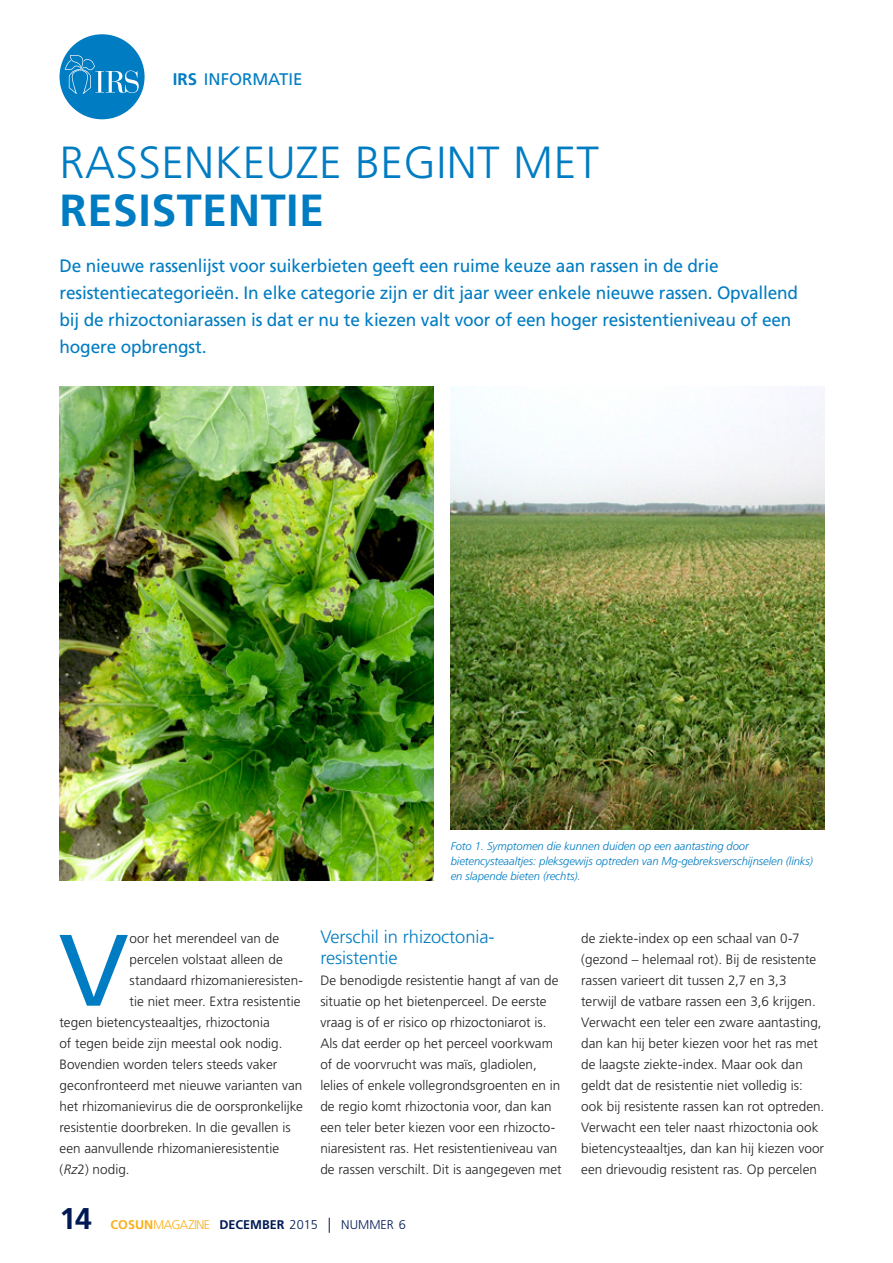
<style>
.page{position:relative;width:893px;height:1263px;background:#fff}
.page>*{position:absolute;margin:0;border:0;box-sizing:border-box;transform-origin:0 0}
.Platte__body__tekst{font:101.4px "Frutiger LT Std";color:#007cc2}
.Kop_tekst{font:300 45px/48px "Frutiger LT Std";letter-spacing:.01em;color:#007cc2}
.t1{font:700 30px "Frutiger LT Std";color:#001954}
.Inleiding{font:18px/27px "Frutiger LT Std";letter-spacing:-.01em;color:#007cc2;scale:.96 1}
.Tussenkop___Quote{font:300 18px/21px "Frutiger LT Std";letter-spacing:-.005em;color:#007cc2}
.t2{font:16.8px "Frutiger LT Std";color:#007cc2}
.Platte__body__tekst-2{font:300 13.5px/21px "Frutiger";letter-spacing:.005em;color:#231f20}
.t3{font:300 12.6px "Frutiger LT Std";letter-spacing:-.03em;color:#faaf18}
.IRS_Onderschrift{font:italic 300 11.25px/15px "Frutiger LT Std";letter-spacing:-.005em;color:#007cc2}
.s1{font-weight:700}
.s2{font-style:italic}
.s3{font-weight:700;color:#001954}
.s4{font-size:12.75px;color:#001954}
.s5{font-size:15px;color:#001954}
.s6{color:#001954}
</style>
<div class="page">
<img style="left:60px;top:386px;width:374px;height:494px">
<img style="left:451px;top:386px;width:374px;height:443px">
<div style="left:60px;top:34px;width:85px;height:85px;background:#007cc2;border-radius:50%"></div>
<svg style="left:65px;top:55px;width:74px;height:39px"></svg>
<p class="t2" style="left:173px;top:69px;width:131px"><span class="s1">IRS</span> INFORMATIE</p>
<p class="Kop_tekst" style="left:60px;top:139px;width:541px">RASSENKEUZE BEGINT MET<br><span class="s1">RESISTENTIE</span></p>
<p class="Inleiding" style="left:60px;top:252px;width:771px">De nieuwe rassenlijst voor suikerbieten geeft een ruime keuze aan rassen in de drie resistentiecategorieën. In elke categorie zijn er dit jaar weer enkele nieuwe rassen. Opvallend bij de rhizoctoniarassen is dat er nu te kiezen valt voor of een hoger resistentieniveau of een hogere opbrengst.</p>
<p class="IRS_Onderschrift" style="left:451px;top:838px;width:364px">Foto 1. Symptomen die kunnen duiden op een aantasting door bietencysteaaltjes: pleksgewijs optreden van Mg-gebreksverschijnselen (links) en slapende bieten (rechts).</p>
<p class="Platte__body__tekst" style="left:59px;top:911px;width:71px">V</p>
<p class="Platte__body__tekst-2" style="left:130px;top:927px;width:151px">oor het merendeel van de</p>
<p class="Platte__body__tekst-2" style="left:130px;top:948px;width:155px">percelen volstaat alleen de</p>
<p class="Platte__body__tekst-2" style="left:130px;top:969px;width:175px">standaard rhizomanieresisten-</p>
<p class="Platte__body__tekst-2" style="left:130px;top:990px;width:172px">tie niet meer. Extra resistentie</p>
<p class="Platte__body__tekst-2" style="left:60px;top:1011px;width:212px">tegen bietencysteaaltjes, rhizoctonia</p>
<p class="Platte__body__tekst-2" style="left:60px;top:1032px;width:224px">of tegen beide zijn meestal ook nodig.</p>
<p class="Platte__body__tekst-2" style="left:60px;top:1053px;width:219px">Bovendien worden telers steeds vaker</p>
<p class="Platte__body__tekst-2" style="left:60px;top:1074px;width:244px">geconfronteerd met nieuwe varianten van</p>
<p class="Platte__body__tekst-2" style="left:60px;top:1095px;width:245px">het rhizomanievirus die de oorspronkelijke</p>
<p class="Platte__body__tekst-2" style="left:60px;top:1116px;width:233px">resistentie doorbreken. In die gevallen is</p>
<p class="Platte__body__tekst-2" style="left:60px;top:1137px;width:221px">een aanvullende rhizomanieresistentie</p>
<p class="Platte__body__tekst-2" style="left:60px;top:1158px;width:72px">(<span class="s2">Rz</span>2) nodig.</p>
<p class="Tussenkop___Quote" style="left:320px;top:926px;width:174px">Verschil in rhizoctonia&shy;resistentie</p>
<p class="Platte__body__tekst-2" style="left:320px;top:969px;width:243px">De benodigde resistentie hangt af van de situatie op het bietenperceel. De eerste vraag is of er risico op rhizoctoniarot is.<br>Als dat eerder op het perceel voorkwam of de voorvrucht was maïs, gladiolen, lelies of enkele vollegrondsgroenten en in de regio komt rhizoctonia voor, dan kan een teler beter kiezen voor een rhizocto&shy;niaresistent ras. Het resistentieniveau van de rassen verschilt. Dit is aangegeven met</p>
<p class="Platte__body__tekst-2" style="left:581px;top:927px;width:245px">de ziekte-index op een schaal van 0-7 (gezond – helemaal rot). Bij de resistente rassen varieert dit tussen 2,7 en 3,3 terwijl de vatbare rassen een 3,6 krijgen.<br>Verwacht een teler een zware aantasting, dan kan hij beter kiezen voor het ras met de laagste ziekte-index. Maar ook dan geldt dat de resistentie niet volledig is: ook bij resistente rassen kan rot optreden.</p>
<p class="Platte__body__tekst-2" style="left:581px;top:1116px;width:244px">Verwacht een teler naast rhizoctonia ook bietencysteaaltjes, dan kan hij kiezen voor een drievoudig resistent ras. Op percelen</p>
<h3 class="t1" style="left:60px;top:1201px;width:34px">14</h3>
<p class="t3" style="left:111px;top:1217px;width:297px"><span class="s1">COSUN</span>MAGAZINE <span class="s3">DECEMBER</span> <span class="s4">2015</span> <span class="s5">|</span> <span class="s6">NUMMER</span> <span class="s4">6</span></p>
</div>
